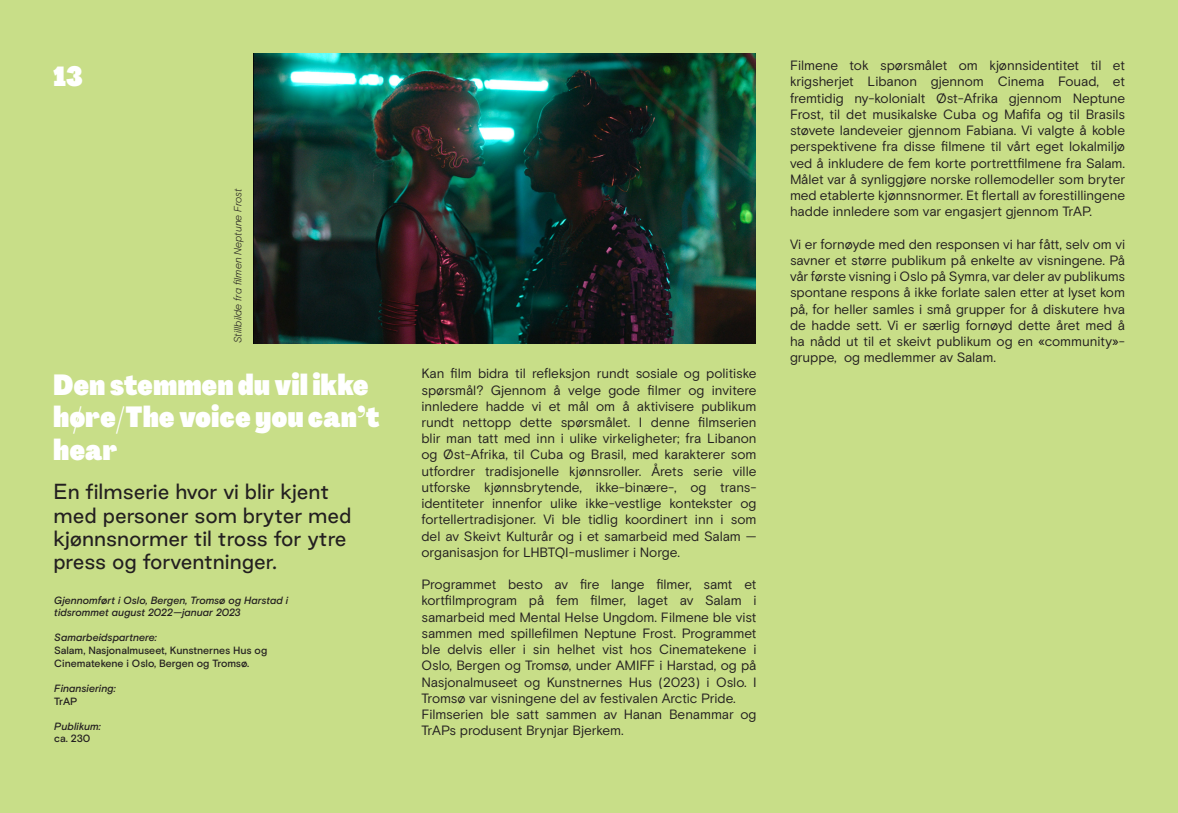
<style>
.page{position:relative;width:1178px;height:813px;background:#fff}
.page>*{position:absolute;margin:0;border:0;box-sizing:border-box;transform-origin:0 0}
.t1{font:900 28.5px/32.4px "Agrandir Tight";letter-spacing:.02em;color:#fff}
.t2{font:900 27px "Agrandir Tight";color:#fff}
.t3{font:19.5px/23.4px "Good Sans";color:#231f20}
.t4{font:13.5px/16.2px "Basis Grotesque Pro";letter-spacing:-.005em;color:#231f20;text-align:justify}
.t5{font:italic 500 10.5px/12.6px "Basis Grotesque Pro";letter-spacing:-.005em;color:#231f20}
.t6{font:500 10.5px/12.6px "Basis Grotesque Pro";letter-spacing:-.005em;color:#231f20}
.t7{font:italic 300 10.5px "Basis Grotesque Pro";letter-spacing:-.005em;color:#231f20}
</style>
<div class="page">
<div style="left:0;top:0;width:1178px;height:812px;background:#c8de88"></div>
<img style="left:254px;top:53px;width:502px;height:290px">
<h2 class="t2" style="left:53px;top:60px;width:31px">13</h2>
<p class="t4" style="left:790px;top:57px;width:337px">Filmene tok spørsmålet om kjønnsidentitet til et krigsherjet Libanon gjennom Cinema Fouad, et fremtidig ny-kolonialt Øst-Afrika gjennom Neptune Frost, til det musikalske Cuba og Mafifa og til Brasils støvete landeveier gjennom Fabiana. Vi valgte å koble perspektivene fra disse filmene til vårt eget lokalmiljø ved å inkludere de fem korte portrettfilmene fra Salam.<br>Målet var å synliggjøre norske rollemodeller som bryter med etablerte kjønnsnormer. Et flertall av forestillingene hadde innledere som var engasjert gjennom TrAP.</p>
<p class="t4" style="left:790px;top:235px;width:337px">Vi er fornøyde med den responsen vi har fått, selv om vi savner et større publikum på enkelte av visningene. På vår første visning i Oslo på Symra, var deler av publikums spontane respons å ikke forlate salen etter at lyset kom på, for heller samles i små grupper for å diskutere hva de hadde sett. Vi er særlig fornøyd dette året med å ha nådd ut til et skeivt publikum og en «community»- gruppe, og medlemmer av Salam.</p>
<h1 class="t1" style="left:53px;top:368px;width:328px">Den stemmen du vil ikke høre/The voice you can’t hear</h1>
<p class="t7" style="left:232px;top:343px;width:156px;rotate:-90deg">Stillbilde fra filmen Neptune Frost</p>
<p class="t4" style="left:421px;top:365px;width:337px">Kan film bidra til refleksjon rundt sosiale og politiske spørsmål? Gjennom å velge gode filmer og invitere innledere hadde vi et mål om å aktivisere publikum rundt nettopp dette spørsmålet. I denne filmserien blir man tatt med inn i ulike virkeligheter; fra Libanon og Øst-Afrika, til Cuba og Brasil, med karakterer som utfordrer tradisjonelle kjønnsroller. Årets serie ville utforske kjønnsbrytende, ikke-binære-, og trans&shy;identiteter innenfor ulike ikke-vestlige kontekster og fortellertradisjoner. Vi ble tidlig koordinert inn i som del av Skeivt Kulturår og i et samarbeid med Salam — organisasjon for LHBTQI-muslimer i Norge.</p>
<p class="t4" style="left:421px;top:576px;width:337px;text-align:left">Programmet besto av fire lange filmer, samt et kortfilmprogram på fem filmer, laget av Salam i samarbeid med Mental Helse Ungdom. Filmene ble vist sammen med spillefilmen Neptune Frost. Programmet ble delvis eller i sin helhet vist hos Cinematekene i Oslo, Bergen og Tromsø, under AMIFF i Harstad, og på Nasjonalmuseet og Kunstnernes Hus (2023) i Oslo. I Tromsø var visningene del av festivalen Arctic Pride.<br>Filmserien ble satt sammen av Hanan Benammar og TrAPs produsent Brynjar Bjerkem.</p>
<h3 class="t3" style="left:53px;top:479px;width:300px">En filmserie hvor vi blir kjent med personer som bryter med kjønnsnormer til tross for ytre press og forventninger.</h3>
<p class="t5" style="left:54px;top:593px;width:236px">Gjennomført i Oslo, Bergen, Tromsø og Harstad i tidsrommet august 2022—januar 2023</p>
<p class="t5" style="left:54px;top:631px;width:104px">Samarbeidspartnere:</p>
<p class="t6" style="left:54px;top:643px;width:214px">Salam, Nasjonalmuseet, Kunstnernes Hus og<br>Cinematekene i Oslo, Bergen og Tromsø.</p>
<p class="t5" style="left:54px;top:681px;width:63px">Finansiering:</p>
<p class="t6" style="left:54px;top:694px;width:25px">TrAP</p>
<p class="t5" style="left:54px;top:719px;width:48px">Publikum:</p>
<p class="t6" style="left:54px;top:732px;width:38px">ca. 230</p>
</div>
